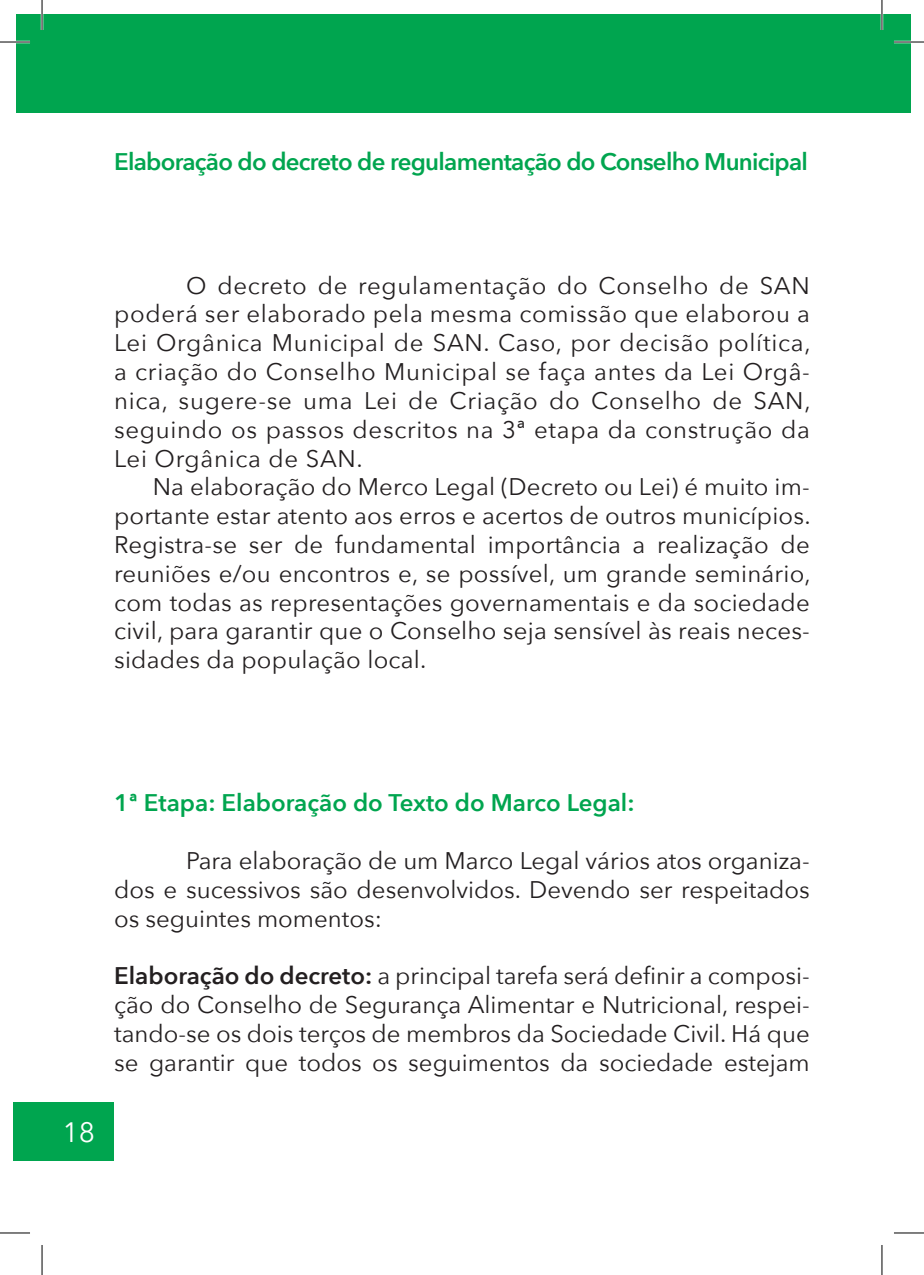
<style>
.page{position:relative;width:924px;height:1275px;background:#fff}
.page>*{position:absolute;margin:0;border:0;box-sizing:border-box;transform-origin:0 0}
.t1{font:28px "Avenir Next";color:#fff}
.t2{font:24px/28.8px "Avenir Next";color:#231f20;text-align:justify}
.t3{font:600 24px "Avenir Next";letter-spacing:-.03em;color:#00a54f}
.t4{font:600 24px "Avenir Next";color:#00a54f}
.s1{font-weight:600}
</style>
<div class="page">
<div style="left:14px;top:1102px;width:100px;height:58px;background:#00a54f"></div>
<div style="left:16px;top:15px;width:865px;height:98px;background:#00a54f"></div>
<div style="left:881px;top:15px;width:28px;height:98px;background:#00a54f"></div>
<hr style="left:0;top:41px;width:30px;height:2px;background:#fff">
<hr style="left:893px;top:41px;width:30px;height:2px;background:#fff">
<hr style="left:41px;top:0;width:2px;height:30px;background:#fff">
<hr style="left:880px;top:0;width:2px;height:30px;background:#fff">
<hr style="left:0;top:42px;width:30px;height:1px;background:#000">
<hr style="left:893px;top:42px;width:30px;height:1px;background:#000">
<hr style="left:0;top:1232px;width:30px;height:1px;background:#000">
<hr style="left:893px;top:1232px;width:30px;height:1px;background:#000">
<hr style="left:42px;top:0;width:1px;height:30px;background:#000">
<hr style="left:42px;top:1245px;width:1px;height:30px;background:#000">
<hr style="left:881px;top:0;width:1px;height:30px;background:#000">
<hr style="left:881px;top:1245px;width:1px;height:30px;background:#000">
<p class="t3" style="left:114px;top:141px;width:695px">Elaboração do decreto de regulamentação do Conselho Municipal</p>
<p class="t2" style="left:114px;top:270px;width:697px;text-indent:72px">O decreto de regulamentação do Conselho de SAN poderá ser elaborado pela mesma comissão que elaborou a Lei Orgânica Municipal de SAN. Caso, por decisão política, a criação do Conselho Municipal se faça antes da Lei Orgâ&shy;nica, sugere-se uma Lei de Criação do Conselho de SAN, seguindo os passos descritos na 3ª etapa da construção da Lei Orgânica de SAN.</p>
<p class="t2" style="left:114px;top:471px;width:697px;text-indent:39px">Na elaboração do Merco Legal (Decreto ou Lei) é muito im&shy;portante estar atento aos erros e acertos de outros municípios.<br>Registra-se ser de fundamental importância a realização de reuniões e/ou encontros e, se possível, um grande seminário, com todas as representações governamentais e da sociedade civil, para garantir que o Conselho seja sensível às reais neces&shy;sidades da população local.</p>
<p class="t1" style="left:63px;top:1108px;width:34px">18</p>
<p class="t4" style="left:114px;top:782px;width:521px">1ª Etapa: Elaboração do Texto do Marco Legal:</p>
<p class="t2" style="left:114px;top:845px;width:697px;text-indent:72px">Para elaboração de um Marco Legal vários atos organiza&shy;dos e sucessivos são desenvolvidos. Devendo ser respeitados os seguintes momentos:</p>
<p class="t2" style="left:114px;top:960px;width:697px"><span class="s1">Elaboração do decreto:</span> a principal tarefa será definir a composi&shy;ção do Conselho de Segurança Alimentar e Nutricional, respei&shy;tando-se os dois terços de membros da Sociedade Civil. Há que se garantir que todos os seguimentos da sociedade estejam</p>
</div>
